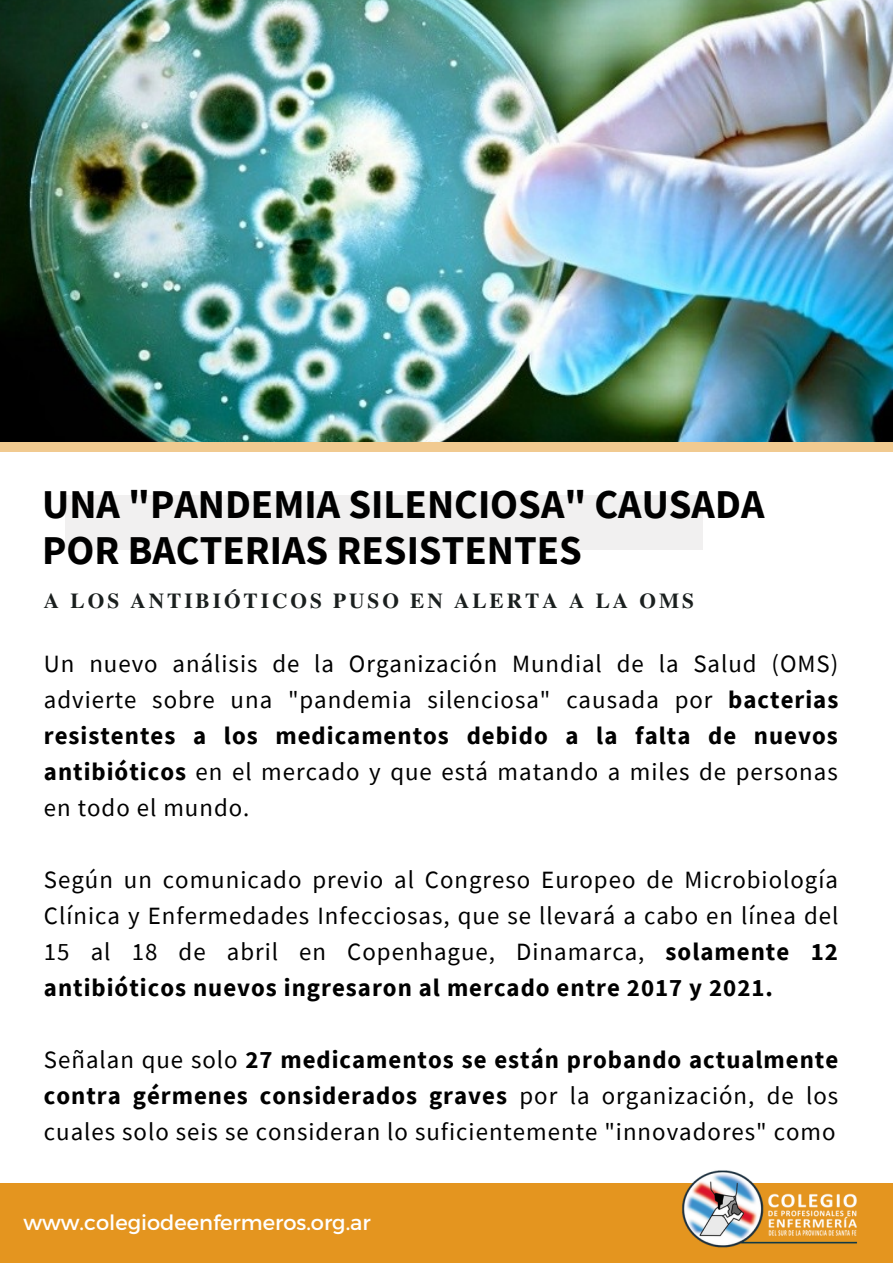
<style>
.page{position:relative;width:893px;height:1264px;background:#fff}
.page>*{position:absolute;margin:0;border:0;box-sizing:border-box;transform-origin:0 0}
.t1{font:700 40.8px/46px "Source Sans Pro";color:#000}
.t2{font:24.9px/36px "Source Sans Pro";letter-spacing:.04em;color:#000;text-align:justify}
.t3{font:700 21.3px "Te X Gyre Termes";letter-spacing:.14em;color:#1a1f1e}
.t4{font:21px "Montserrat";color:#fff}
.s1{font-weight:700}
</style>
<div class="page">
<div style="left:0;top:0;width:892px;height:452px;background:linear-gradient(to right,#f1ca90,#f1ca90)"></div>
<img style="left:0;top:0;width:892px;height:441px">
<div style="left:0;top:1183px;width:892px;height:79px;background:#e4951f"></div>
<img style="left:682px;top:1170px;width:175px;height:78px">
<div style="left:65px;top:496px;width:637px;height:53px;background:#f1f0f0"></div>
<h1 class="t1" style="left:42px;top:480px;width:723px">UNA "PANDEMIA SILENCIOSA" CAUSADA<br>POR BACTERIAS RESISTENTES</h1>
<p class="t3" style="left:44px;top:584px;width:651px">A LOS ANTIBIÓTICOS PUSO EN ALERTA A LA OMS</p>
<p class="t2" style="left:44px;top:645px;width:795px">Un nuevo análisis de la Organización Mundial de la Salud (OMS) advierte sobre una "pandemia silenciosa" causada por <span class="s1">bacterias resistentes a los medicamentos debido a la falta de nuevos antibióticos</span> en el mercado y que está matando a miles de personas en todo el mundo.</p>
<p class="t2" style="left:44px;top:861px;width:796px">Según un comunicado previo al Congreso Europeo de Microbiología Clínica y Enfermedades Infecciosas, que se llevará a cabo en línea del 15 al 18 de abril en Copenhague, Dinamarca, <span class="s1">solamente 12 antibióticos nuevos ingresaron al mercado entre 2017 y 2021.</span></p>
<p class="t2" style="left:44px;top:1041px;width:795px">Señalan que solo <span class="s1">27 medicamentos se están probando actualmente contra gérmenes considerados graves</span> por la organización, de los cuales solo seis se consideran lo suficientemente "innovadores" como</p>
<p class="t4" style="left:23px;top:1208px;width:349px">www.colegiodeenfermeros.org.ar</p>
</div>
